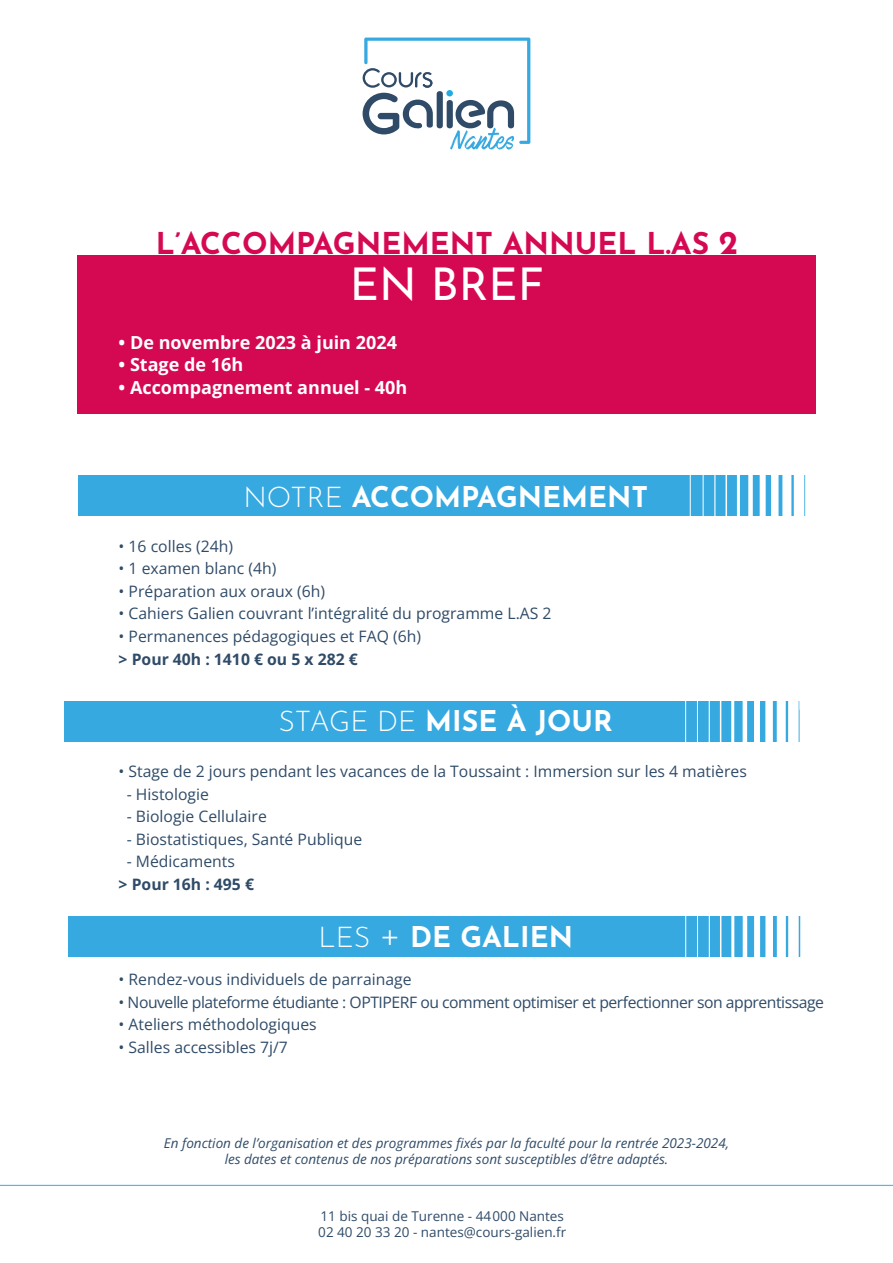
<style>
.page{position:relative;width:893px;height:1263px;background:#fff}
.page>*{position:absolute;margin:0;border:0;box-sizing:border-box;transform-origin:0 0}
.t1{font:45px "Josefin Sans";color:#fff}
.t2{font:700 30px "Josefin Sans";color:#d50952}
.t3{font:700 28.5px "Josefin Sans";color:#fff}
.t4{font:700 18px "Open Sans";color:#fff}
.t5{font:15.75px "Open Sans";color:#2f4b68}
.t6{font:15.75px "Open Sans";letter-spacing:-.03em;color:#2f4b68}
.t7{font:700 15.75px "Open Sans";color:#2f4b68}
.t8{font:italic 13.5px/16.2px "Open Sans";color:#2f4b68;text-align:center}
.t9{font:13.5px/16.2px "Open Sans";color:#2f4b68}
.s1{font-size:33px}
.s2{font-weight:300}
.s3{font-weight:300;font-size:40.5px}
</style>
<div class="page">
<div style="left:77px;top:255px;width:739px;height:158px;background:#d50952"></div>
<div style="left:78px;top:476px;width:738px;height:40px;background:#36a9e1"></div>
<div style="left:65px;top:701px;width:738px;height:40px;background:#36a9e1"></div>
<div style="left:68px;top:916px;width:738px;height:41px;background:#36a9e1"></div>
<hr style="left:725px;top:462px;width:2px;height:62px;background:#fff">
<hr style="left:737px;top:462px;width:3px;height:62px;background:#fff">
<div style="left:748px;top:462px;width:5px;height:62px;background:#fff"></div>
<div style="left:760px;top:462px;width:6px;height:62px;background:#fff"></div>
<div style="left:771px;top:462px;width:7px;height:62px;background:#fff"></div>
<div style="left:782px;top:462px;width:9px;height:62px;background:#fff"></div>
<div style="left:794px;top:462px;width:10px;height:62px;background:#fff"></div>
<div style="left:805px;top:462px;width:12px;height:62px;background:#fff"></div>
<hr style="left:690px;top:462px;width:1px;height:62px;background:#fff">
<hr style="left:703px;top:462px;width:1px;height:62px;background:#fff">
<hr style="left:714px;top:462px;width:1px;height:62px;background:#fff">
<hr style="left:720px;top:690px;width:1px;height:62px;background:#fff">
<hr style="left:731px;top:690px;width:3px;height:62px;background:#fff">
<hr style="left:743px;top:690px;width:4px;height:62px;background:#fff">
<div style="left:754px;top:690px;width:6px;height:62px;background:#fff"></div>
<div style="left:765px;top:690px;width:8px;height:62px;background:#fff"></div>
<div style="left:777px;top:690px;width:9px;height:62px;background:#fff"></div>
<div style="left:788px;top:690px;width:11px;height:62px;background:#fff"></div>
<div style="left:799px;top:647px;width:12px;height:63px;background:#fff"></div>
<hr style="left:685px;top:690px;width:1px;height:62px;background:#fff">
<hr style="left:697px;top:690px;width:1px;height:62px;background:#fff">
<hr style="left:709px;top:690px;width:1px;height:62px;background:#fff">
<hr style="left:720px;top:901px;width:1px;height:63px;background:#fff">
<hr style="left:731px;top:901px;width:3px;height:63px;background:#fff">
<hr style="left:743px;top:901px;width:4px;height:63px;background:#fff">
<div style="left:754px;top:901px;width:6px;height:63px;background:#fff"></div>
<div style="left:765px;top:901px;width:8px;height:63px;background:#fff"></div>
<div style="left:777px;top:901px;width:9px;height:63px;background:#fff"></div>
<div style="left:788px;top:901px;width:11px;height:63px;background:#fff"></div>
<div style="left:800px;top:690px;width:12px;height:62px;background:#fff"></div>
<div style="left:800px;top:901px;width:12px;height:63px;background:#fff"></div>
<hr style="left:685px;top:901px;width:1px;height:63px;background:#fff">
<hr style="left:697px;top:901px;width:1px;height:63px;background:#fff">
<hr style="left:709px;top:901px;width:1px;height:63px;background:#fff">
<svg style="left:363px;top:38px;width:167px;height:112px"></svg>
<hr style="left:0;top:1185px;width:893px;height:1px;background:#36a9e1">
<h2 class="t2" style="left:156px;top:221px;width:584px">L’ACCOMPAGNEMENT ANNUEL L.AS <span class="s1">2</span></h2>
<h1 class="t1" style="left:350px;top:251px;width:196px">EN BREF</h1>
<p class="t4" style="left:119px;top:330px;width:280px">• De novembre 2023 à juin 2024</p>
<p class="t4" style="left:119px;top:353px;width:126px">• Stage de 16h</p>
<p class="t4" style="left:119px;top:375px;width:290px">• Accompagnement annuel - 40h</p>
<h3 class="t3" style="left:243px;top:475px;width:406px"><span class="s2">NOTRE</span> ACCOMPAGNEMENT</h3>
<p class="t5" style="left:119px;top:535px;width:116px">• 16 colles (24h)</p>
<p class="t5" style="left:119px;top:558px;width:159px">• 1 examen blanc (4h)</p>
<p class="t5" style="left:119px;top:580px;width:208px">• Préparation aux oraux (6h)</p>
<p class="t5" style="left:119px;top:603px;width:434px">• Cahiers Galien couvrant l’intégralité du programme L.AS 2</p>
<p class="t5" style="left:119px;top:625px;width:304px">• Permanences pédagogiques et FAQ (6h)</p>
<p class="t7" style="left:119px;top:648px;width:241px">&gt; Pour 40h : 1410 € ou 5 x 282 €</p>
<h3 class="t3" style="left:279px;top:700px;width:335px"><span class="s2">STAGE DE</span> MISE À JOUR</h3>
<p class="t5" style="left:119px;top:761px;width:630px">• Stage de 2 jours pendant les vacances de la Toussaint : Immersion sur les 4 matières</p>
<p class="t5" style="left:127px;top:783px;width:84px">- Histologie</p>
<p class="t5" style="left:127px;top:806px;width:142px">- Biologie Cellulaire</p>
<p class="t5" style="left:127px;top:828px;width:237px">- Biostatistiques, Santé Publique</p>
<p class="t5" style="left:127px;top:851px;width:110px">- Médicaments</p>
<p class="t7" style="left:119px;top:873px;width:137px">&gt; Pour 16h : 495 €</p>
<h3 class="t3" style="left:319px;top:916px;width:256px"><span class="s2">LES</span> <span class="s3">+</span> DE GALIEN</h3>
<p class="t5" style="left:119px;top:969px;width:295px">• Rendez-vous individuels de parrainage</p>
<p class="t6" style="left:119px;top:991px;width:707px">• Nouvelle plateforme étudiante : OPTIPERF ou comment optimiser et perfectionner son apprentissage</p>
<p class="t5" style="left:119px;top:1014px;width:200px">• Ateliers méthodologiques</p>
<p class="t5" style="left:119px;top:1036px;width:171px">• Salles accessibles 7j/7</p>
<p class="t8" style="left:164px;top:1134px;width:567px">En fonction de l’organisation et des programmes fixés par la faculté pour la rentrée 2023-2024, les dates et contenus de nos préparations sont susceptibles d’être adaptés.</p>
<p class="t9" style="left:318px;top:1208px;width:249px">11 bis quai de Turenne - 44 000 Nantes<br>02 40 20 33 20 - nantes@cours-galien.fr</p>
</div>
